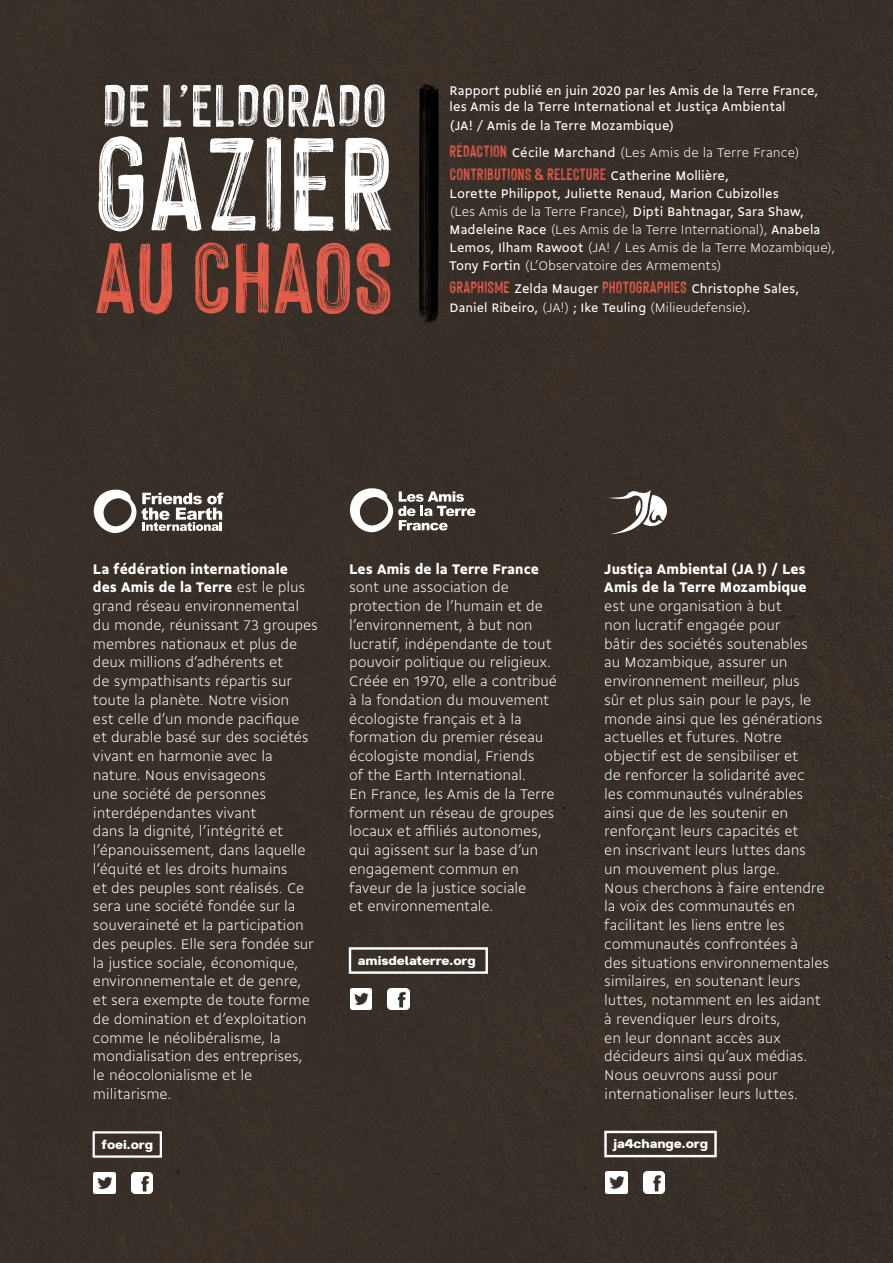
<style>
.page{position:relative;width:893px;height:1263px;background:#382f28}
.page>*{position:absolute;margin:0;border:0;box-sizing:border-box;transform-origin:0 0}
.t1{font:145.35px "Hackney Vector";color:#fff}
.t2{font:109.05px "Hackney Vector";letter-spacing:-.01em;color:#e05c4b}
.t3{font:65.4px "Hackney Vector";color:#fff}
.t4{font:18px "Hackney Vector";color:#e05c4b}
.t5{font:300 15px/18.8px "Gemeli";letter-spacing:-.01em;color:#fff}
.t6{font:900 15px/18.8px "Gemeli";color:#fff}
.t7{font:700 15px "Breul Grotesk A";color:#fff}
.t8{font:13.5px/18px "Gemeli";color:#fff}
.t9{font:13.2px "Gemeli";letter-spacing:-.005em;color:#fff}
.s1{font-family:"Hackney Vector";font-size:18px;color:#e05c4b}
.s2{font-weight:300}
.s3{font-family:"Gemeli";font-size:13.5px;color:#fff}
.s4{font-weight:300;font-size:13.5px}
.s5{font-weight:900}
</style>
<div class="page">
<div style="left:349px;top:947px;width:139px;height:27px;border:2px solid #fff"></div>
<img style="left:350px;top:988px;width:22px;height:22px">
<img style="left:388px;top:988px;width:21px;height:22px">
<div style="left:93px;top:1131px;width:69px;height:27px;border:2px solid #fff"></div>
<img style="left:94px;top:1172px;width:21px;height:22px">
<img style="left:131px;top:1172px;width:22px;height:22px">
<svg style="left:608px;top:489px;width:59px;height:45px"></svg>
<img style="left:418px;top:67px;width:21px;height:275px">
<svg style="left:93px;top:490px;width:43px;height:43px"></svg>
<svg style="left:142px;top:492px;width:82px;height:39px"></svg>
<svg style="left:349px;top:488px;width:126px;height:44px"></svg>
<div style="left:604px;top:1131px;width:113px;height:26px;border:2px solid #fff"></div>
<img style="left:606px;top:1172px;width:21px;height:21px">
<img style="left:643px;top:1172px;width:22px;height:21px">
<h3 class="t3" style="left:101px;top:70px;width:287px">DE L’ELDORADO</h3>
<h1 class="t1" style="left:93px;top:104px;width:303px">GAZIER</h1>
<h2 class="t2" style="left:95px;top:219px;width:300px">AU CHAOS</h2>
<p class="t8" style="left:450px;top:81px;width:370px;line-height:16.5px">Rapport publié en juin 2020 par les Amis de la Terre France, les Amis de la Terre International et Justiça Ambiental</p>
<p class="t8" style="left:450px;top:111px;width:352px;line-height:27.3px">(JA! / Amis de la Terre Mozambique)<br><span class="s1">RÉDACTION</span> Cécile Marchand <span class="s2">(Les Amis de la Terre France)</span></p>
<p class="t4" style="left:450px;top:165px;width:281px">CONTRIBUTIONS &amp; RELECTURE <span class="s3">Catherine Mollière,</span></p>
<p class="t8" style="left:450px;top:184px;width:387px">Lorette Philippot, Juliette Renaud, Marion Cubizolles<br><span class="s2">(Les Amis de la Terre France),</span> Dipti Bahtnagar, Sara Shaw, Madeleine Race <span class="s2">(Les Amis de la Terre International),</span> Anabela Lemos, Ilham Rawoot <span class="s2">(JA! / Les Amis de la Terre Mozambique), </span>Tony Fortin <span class="s2">(L’Observatoire des Armements)</span></p>
<p class="t8" style="left:450px;top:279px;width:351px"><span class="s1">GRAPHISME</span> Zelda Mauger <span class="s1">PHOTOGRAPHIES</span> Christophe Sales,</p>
<p class="t9" style="left:450px;top:298px;width:302px">Daniel Ribeiro, <span class="s4">(JA!)</span> ; Ike Teuling <span class="s4">(Milieudefensie)</span>.</p>
<p class="t5" style="left:93px;top:558px;width:226px"><span class="s5">La fédération internationale<br>des Amis de la Terre</span> est le plus grand réseau environnemental du monde, réunissant 73 groupes membres nationaux et plus de deux millions d’adhérents et<br>de sympathisants répartis sur toute la planète. Notre vision<br>est celle d’un monde pacifique<br>et durable basé sur des sociétés vivant en harmonie avec la nature. Nous envisageons<br>une société de personnes interdépendantes vivant<br>dans la dignité, l’intégrité et l’épanouissement, dans laquelle l’équité et les droits humains<br>et des peuples sont réalisés. Ce sera une société fondée sur la souveraineté et la participation des peuples. Elle sera fondée sur la justice sociale, économique, environnementale et de genre, et sera exempte de toute forme de domination et d’exploitation comme le néolibéralisme, la mondialisation des entreprises, le néocolonialisme et le militarisme.</p>
<p class="t6" style="left:349px;top:558px;width:191px">Les Amis de la Terre France</p>
<p class="t5" style="left:349px;top:577px;width:209px">sont une association de protection de l’humain et de l’environnement, à but non lucratif, indépendante de tout pouvoir politique ou religieux.<br>Créée en 1970, elle a contribué à la fondation du mouvement écologiste français et à la formation du premier réseau écologiste mondial, Friends<br>of the Earth International.<br>En France, les Amis de la Terre forment un réseau de groupes locaux et affiliés autonomes, qui agissent sur la base d’un engagement commun en faveur de la justice sociale<br>et environnementale.</p>
<p class="t7" style="left:358px;top:950px;width:119px">amisdelaterre.org</p>
<p class="t6" style="left:604px;top:558px;width:204px">Justiça Ambiental (JA !) / Les<br>Amis de la Terre Mozambique</p>
<p class="t5" style="left:604px;top:596px;width:226px">est une organisation à but<br>non lucratif engagée pour<br>bâtir des sociétés soutenables<br>au Mozambique, assurer un environnement meilleur, plus<br>sûr et plus sain pour le pays, le monde ainsi que les générations actuelles et futures. Notre objectif est de sensibiliser et<br>de renforcer la solidarité avec<br>les communautés vulnérables ainsi que de les soutenir en renforçant leurs capacités et<br>en inscrivant leurs luttes dans<br>un mouvement plus large.<br>Nous cherchons à faire entendre la voix des communautés en facilitant les liens entre les communautés confrontées à<br>des situations environnementales similaires, en soutenant leurs luttes, notamment en les aidant à revendiquer leurs droits,<br>en leur donnant accès aux décideurs ainsi qu’aux médias.<br>Nous oeuvrons aussi pour internationaliser leurs luttes.</p>
<p class="t7" style="left:102px;top:1134px;width:53px">foei.org</p>
<p class="t7" style="left:613px;top:1134px;width:96px">ja4change.org</p>
</div>
